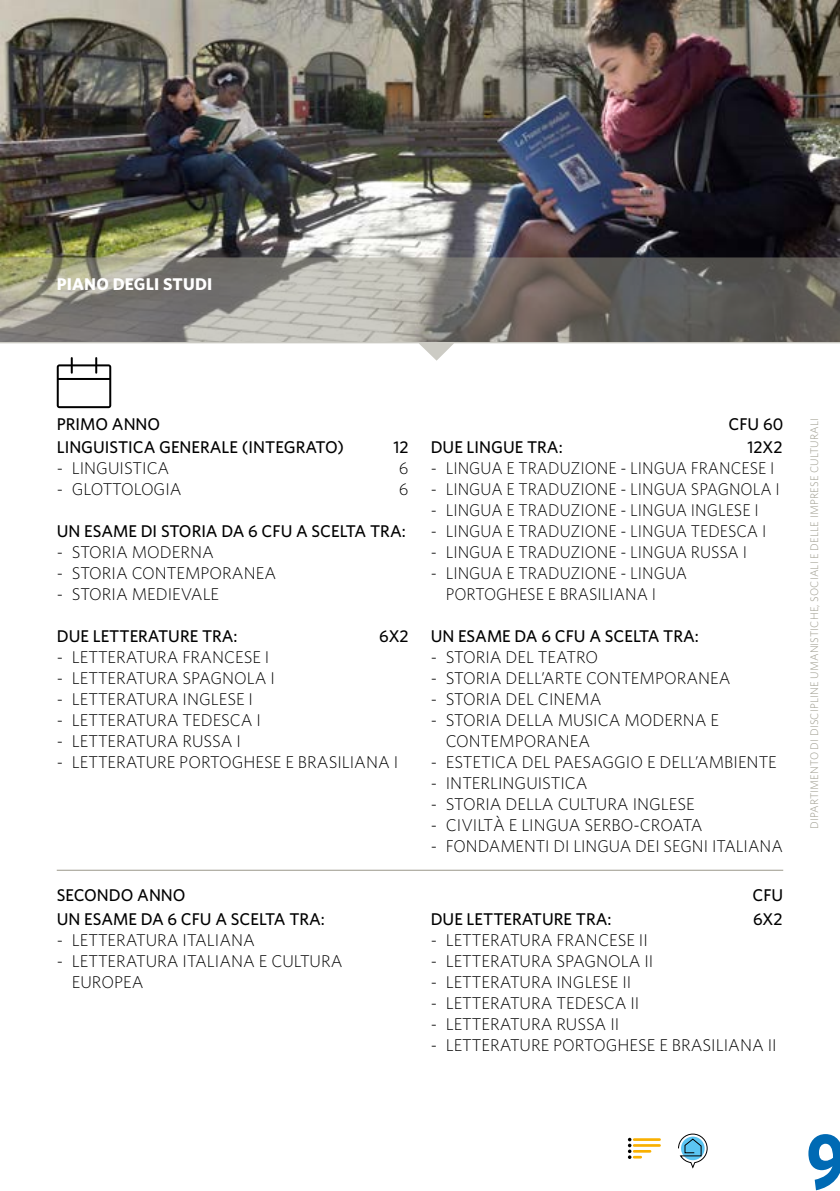
<style>
.page{position:relative;width:840px;height:1191px;background:#fff}
.page>*{position:absolute;margin:0;border:0;box-sizing:border-box;transform-origin:0 0}
.t1{font:700 80px "Whitney";color:#006ab4;scale:.85 1}
.t2{font:300 17px/21px "Whitney";color:#000}
.t3{font:300 17px/21px "Whitney";color:#000;scale:.96 1}
.t4{font:500 17px "Whitney";color:#000}
.t5{font:700 17px "Whitney";letter-spacing:.01em;color:#fff}
.t6{font:300 11px "Whitney";letter-spacing:.01em;color:#9a988a}
</style>
<div class="page">
<img style="left:0;top:0;width:839px;height:257px">
<svg style="left:0;top:257px;width:839px;height:104px"></svg>
<hr style="left:57px;top:869px;width:725px;height:1px;background:#9a988a">
<svg style="left:57px;top:357px;width:54px;height:51px"></svg>
<hr style="left:633px;top:1138px;width:26px;height:3px;background:#f9b000">
<hr style="left:633px;top:1144px;width:26px;height:2px;background:#f9b000">
<svg style="left:627px;top:1137px;width:22px;height:22px"></svg>
<svg style="left:678px;top:1133px;width:29px;height:36px"></svg>
<p class="t5" style="left:57px;top:274px;width:157px">PIANO DEGLI STUDI</p>
<p class="t4" style="left:57px;top:413px;width:105px">PRIMO ANNO</p>
<p class="t4" style="left:728px;top:413px;width:56px">CFU 60</p>
<p class="t4" style="left:57px;top:437px;width:288px">LINGUISTICA GENERALE (INTEGRATO)</p>
<p class="t4" style="left:393px;top:437px;width:17px">12</p>
<p class="t2" style="left:57px;top:457px;width:114px">- LINGUISTICA</p>
<p class="t2" style="left:398px;top:457px;width:11px">6</p>
<p class="t2" style="left:57px;top:478px;width:126px">- GLOTTOLOGIA</p>
<p class="t2" style="left:398px;top:478px;width:11px">6</p>
<p class="t4" style="left:57px;top:521px;width:350px">UN ESAME DI STORIA DA 6 CFU A SCELTA TRA:</p>
<p class="t2" style="left:57px;top:541px;width:158px">- STORIA MODERNA</p>
<p class="t2" style="left:57px;top:562px;width:221px">- STORIA CONTEMPORANEA</p>
<p class="t2" style="left:57px;top:583px;width:164px">- STORIA MEDIEVALE</p>
<p class="t4" style="left:57px;top:626px;width:182px">DUE LETTERATURE TRA:</p>
<p class="t4" style="left:379px;top:626px;width:31px">6X2</p>
<p class="t2" style="left:57px;top:646px;width:214px">- LETTERATURA FRANCESE I</p>
<p class="t2" style="left:57px;top:667px;width:220px">- LETTERATURA SPAGNOLA I</p>
<p class="t2" style="left:57px;top:688px;width:198px">- LETTERATURA INGLESE I</p>
<p class="t2" style="left:57px;top:709px;width:206px">- LETTERATURA TEDESCA I</p>
<p class="t2" style="left:57px;top:730px;width:185px">- LETTERATURA RUSSA I</p>
<p class="t2" style="left:57px;top:751px;width:343px">- LETTERATURE PORTOGHESE E BRASILIANA I</p>
<p class="t4" style="left:430px;top:437px;width:133px">DUE LINGUE TRA:</p>
<p class="t4" style="left:747px;top:437px;width:37px">12X2</p>
<p class="t3" style="left:430px;top:457px;width:359px">- LINGUA E TRADUZIONE - LINGUA FRANCESE I</p>
<p class="t3" style="left:430px;top:478px;width:365px">- LINGUA E TRADUZIONE - LINGUA SPAGNOLA I</p>
<p class="t3" style="left:430px;top:499px;width:343px">- LINGUA E TRADUZIONE - LINGUA INGLESE I</p>
<p class="t3" style="left:430px;top:520px;width:351px">- LINGUA E TRADUZIONE - LINGUA TEDESCA I</p>
<p class="t3" style="left:430px;top:541px;width:331px">- LINGUA E TRADUZIONE - LINGUA RUSSA I</p>
<p class="t3" style="left:445px;top:562px;width:253px;text-indent:-15px">- LINGUA E TRADUZIONE - LINGUA<br>PORTOGHESE E BRASILIANA I</p>
<p class="t4" style="left:430px;top:626px;width:269px">UN ESAME DA 6 CFU A SCELTA TRA:</p>
<p class="t2" style="left:430px;top:646px;width:169px">- STORIA DEL TEATRO</p>
<p class="t2" style="left:430px;top:667px;width:301px">- STORIA DELL’ARTE CONTEMPORANEA</p>
<p class="t2" style="left:430px;top:688px;width:172px">- STORIA DEL CINEMA</p>
<p class="t2" style="left:445px;top:709px;width:274px;text-indent:-15px">- STORIA DELLA MUSICA MODERNA E<br>CONTEMPORANEA</p>
<p class="t2" style="left:430px;top:751px;width:347px">- ESTETICA DEL PAESAGGIO E DELL’AMBIENTE</p>
<p class="t2" style="left:430px;top:772px;width:158px">- INTERLINGUISTICA</p>
<p class="t2" style="left:430px;top:793px;width:265px">- STORIA DELLA CULTURA INGLESE</p>
<p class="t2" style="left:430px;top:814px;width:273px">- CIVILTÀ E LINGUA SERBO-CROATA</p>
<p class="t2" style="left:430px;top:835px;width:353px">- FONDAMENTI DI LINGUA DEI SEGNI ITALIANA</p>
<p class="t4" style="left:57px;top:884px;width:130px">SECONDO ANNO</p>
<p class="t4" style="left:752px;top:884px;width:32px">CFU</p>
<p class="t4" style="left:57px;top:908px;width:269px">UN ESAME DA 6 CFU A SCELTA TRA:</p>
<p class="t2" style="left:57px;top:929px;width:200px">- LETTERATURA ITALIANA</p>
<p class="t2" style="left:72px;top:950px;width:272px;text-indent:-15px">- LETTERATURA ITALIANA E CULTURA<br>EUROPEA</p>
<p class="t4" style="left:430px;top:908px;width:182px">DUE LETTERATURE TRA:</p>
<p class="t4" style="left:752px;top:908px;width:31px">6X2</p>
<p class="t2" style="left:430px;top:929px;width:218px">- LETTERATURA FRANCESE II</p>
<p class="t2" style="left:430px;top:950px;width:224px">- LETTERATURA SPAGNOLA II</p>
<p class="t2" style="left:430px;top:971px;width:202px">- LETTERATURA INGLESE II</p>
<p class="t2" style="left:430px;top:992px;width:210px">- LETTERATURA TEDESCA II</p>
<p class="t2" style="left:430px;top:1013px;width:190px">- LETTERATURA RUSSA II</p>
<p class="t2" style="left:430px;top:1034px;width:347px">- LETTERATURE PORTOGHESE E BRASILIANA II</p>
<p class="t6" style="left:807px;top:829px;width:412px;rotate:-90deg">DIPARTIMENTO DI DISCIPLINE UMANISTICHE, SOCIALI E DELLE IMPRESE CULTURALI</p>
<h1 class="t1" style="left:805px;top:1112px;width:48px">9</h1>
</div>
